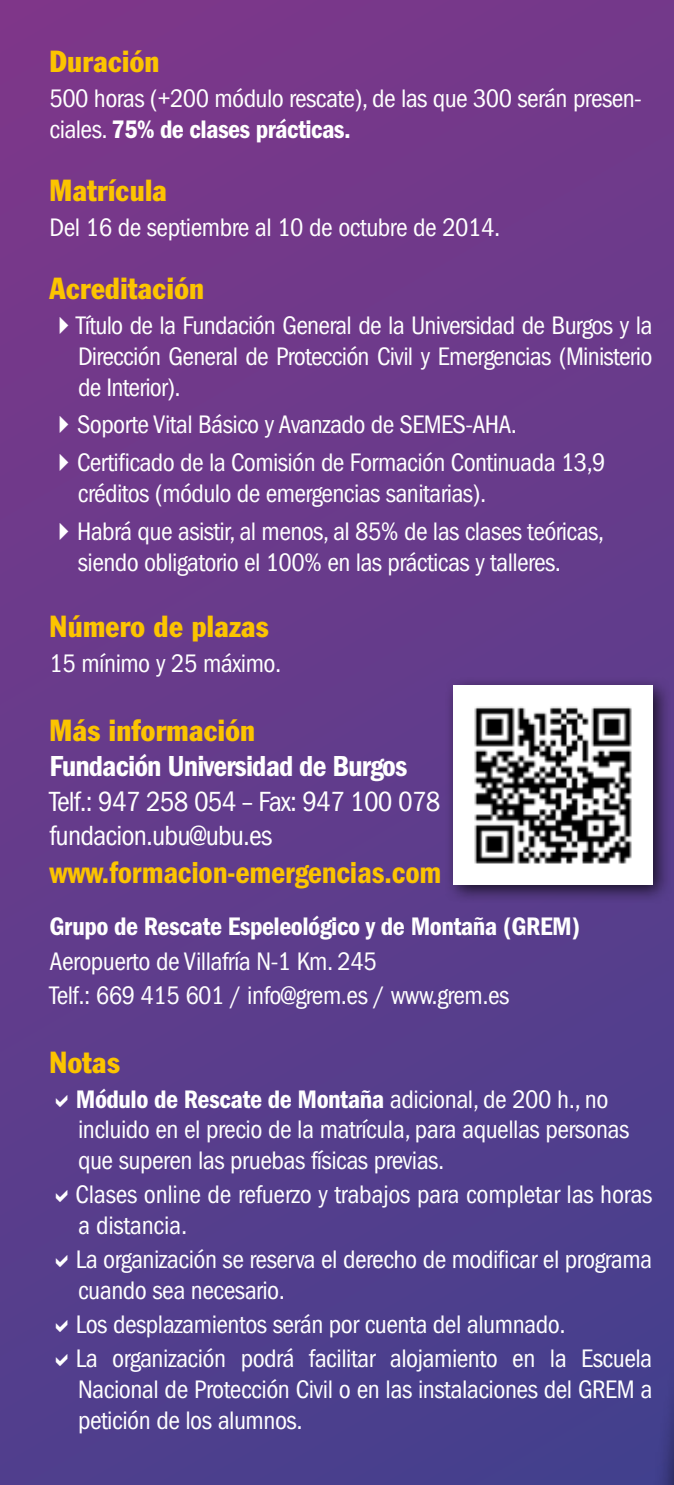
<style>
.page{position:relative;width:674px;height:1485px;background:#fff}
.page>*{position:absolute;margin:0;border:0;box-sizing:border-box;transform-origin:0 0}
.t1{font:600 condensed 31.25px "Franklin Gothic";letter-spacing:-.01em;color:#fcc400}
.t2{font:condensed 30px "Franklin Gothic";letter-spacing:.01em;color:#fcc400}
.t3{font:600 condensed 30px "Franklin Gothic";letter-spacing:-.03em;color:#fff}
.t4{font:condensed 28.75px/34.8px "Franklin Gothic";letter-spacing:-.03em;color:#fff}
.t5{font:condensed 26.25px/30.8px "Franklin Gothic";letter-spacing:-.02em;color:#fff}
.t6{font:600 condensed 26.25px "Franklin Gothic";letter-spacing:-.02em;color:#fff}
.s1{font-weight:600}
</style>
<div class="page">
<div style="left:0;top:0;width:674px;height:1485px;background:linear-gradient(to bottom,#7a388a,#4a408d)"></div>
<div style="left:650px;top:995px;width:24px;height:490px;background:#4b3f8d"></div>
<div style="left:443px;top:675px;width:228px;height:229px;background:#000;opacity:.75"></div>
<img style="left:454px;top:686px;width:198px;height:198px">
<svg style="left:56px;top:1094px;width:12px;height:13px"></svg>
<svg style="left:56px;top:1190px;width:12px;height:12px"></svg>
<svg style="left:56px;top:1255px;width:12px;height:12px"></svg>
<svg style="left:56px;top:1320px;width:12px;height:12px"></svg>
<svg style="left:56px;top:1354px;width:12px;height:13px"></svg>
<p class="t2" style="left:50px;top:43px;width:111px">Duración</p>
<p class="t5" style="left:50px;top:83px;width:593px">500 horas (+200 módulo rescate), de las que 300 serán presen&shy;ciales. <span class="s1">75% de clases prácticas.</span></p>
<p class="t2" style="left:50px;top:172px;width:119px">Matrícula</p>
<p class="t5" style="left:50px;top:212px;width:452px">Del 16 de septiembre al 10 de octubre de 2014.</p>
<p class="t2" style="left:50px;top:270px;width:156px">Acreditación</p>
<p class="t5" style="left:78px;top:310px;width:576px;text-align:justify;text-indent:-28px">✔Título de la Fundación General de la Universidad de Burgos y la Dirección General de Protección Civil y Emergencias (Ministerio de Interior).</p>
<p class="t5" style="left:50px;top:410px;width:469px">✔Soporte Vital Básico y Avanzado de SEMES-AHA.</p>
<p class="t5" style="left:78px;top:447px;width:529px;text-indent:-28px">✔Certificado de la Comisión de Formación Continuada 13,9 créditos (módulo de emergencias sanitarias).</p>
<p class="t5" style="left:50px;top:516px;width:556px;text-align:center">✔Habrá que asistir, al menos, al 85% de las clases teóricas, siendo obligatorio el 100% en las prácticas y talleres.</p>
<p class="t2" style="left:50px;top:608px;width:220px">Número de plazas</p>
<p class="t5" style="left:50px;top:648px;width:233px">15 mínimo y 25 máximo.</p>
<p class="t2" style="left:50px;top:712px;width:207px">Más información</p>
<p class="t3" style="left:50px;top:749px;width:359px">Fundación Universidad de Burgos</p>
<p class="t4" style="left:50px;top:784px;width:392px">Telf.: 947 258 054 – Fax: 947 100 078 fundacion.ubu@ubu.es</p>
<p class="t1" style="left:50px;top:855px;width:393px">www.formacion-emergencias.com</p>
<p class="t6" style="left:50px;top:911px;width:532px">Grupo de Rescate Espeleológico y de Montaña (GREM)</p>
<p class="t5" style="left:50px;top:944px;width:461px;line-height:34.8px">Aeropuerto de Villafría N-1 Km. 245<br>Telf.: 669 415 601 / info@grem.es / www.grem.es</p>
<p class="t2" style="left:50px;top:1044px;width:72px">Notas</p>
<p class="t5" style="left:76px;top:1084px;width:555px"><span class="s1">Módulo de Rescate de Montaña</span> adicional, de 200 h., no incluido en el precio de la matrícula, para aquellas personas que superen las pruebas físicas previas.</p>
<p class="t5" style="left:76px;top:1179px;width:578px">Clases online de refuerzo y trabajos para completar las horas a distancia.</p>
<p class="t5" style="left:76px;top:1244px;width:578px">La organización se reserva el derecho de modificar el programa cuando sea necesario.</p>
<p class="t5" style="left:76px;top:1307px;width:578px;line-height:34.5px">Los desplazamientos serán por cuenta del alumnado.<br>La organización podrá facilitar alojamiento en la Escuela</p>
<p class="t5" style="left:78px;top:1374px;width:576px">Nacional de Protección Civil o en las instalaciones del GREM a petición de los alumnos.</p>
</div>
